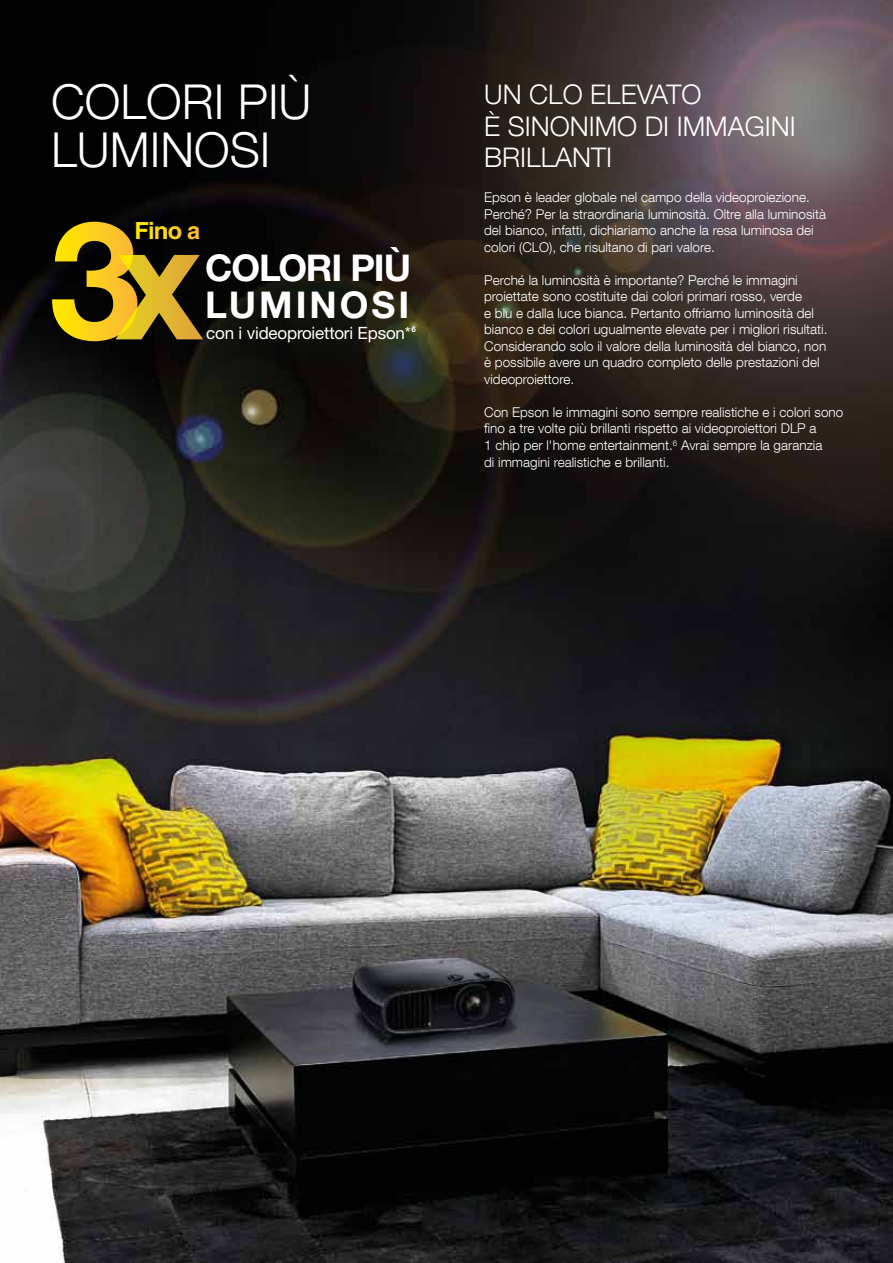
<style>
.page{position:relative;width:893px;height:1263px;background:#fff}
.page>*{position:absolute;margin:0;border:0;box-sizing:border-box;transform-origin:0 0}
.t1{font:300 48px/48px "Helvetica Neue LT Com";color:#fff}
.t2{font:700 36.9px/36.6px "Helvetica Neue LTW1 G";letter-spacing:.01em;color:#fff}
.t3{font:300 27px/31.5px "Helvetica Neue LT Com";color:#fff}
.t4{font:700 23.7px "Helvetica";color:#fee700}
.t5{font:16.95px "Helvetica Neue LTW1 G";letter-spacing:-.01em;color:#fff}
.t6{font:300 13.5px/16.5px "Helvetica Neue LT Com";color:#fff}
.t7{font:700 7.8px "Helvetica Neue LT Std";color:#fff}
.s1{color:#fee000}
.s2{color:#fdd814}
.s3{color:#fccf20}
.s4{color:#fbc02d}
</style>
<div class="page">
<img style="left:0;top:0;width:893px;height:1263px">
<img style="left:52px;top:222px;width:85px;height:119px">
<img style="left:116px;top:255px;width:87px;height:84px">
<svg style="left:118px;top:255px;width:19px;height:81px;background:#dbaf20"></svg>
<h1 class="t1" style="left:51px;top:77px;width:262px">COLORI PIÙ<br>LUMINOSI</h1>
<h3 class="t3" style="left:484px;top:78px;width:313px">UN CLO ELEVATO<br>È SINONIMO DI IMMAGINI<br>BRILLANTI</h3>
<p class="t6" style="left:484px;top:189px;width:343px">Epson è leader globale nel campo della videoproiezione.<br>Perché? Per la straordinaria luminosità. Oltre alla luminosità del bianco, infatti, dichiariamo anche la resa luminosa dei colori (CLO), che risultano di pari valore.</p>
<p class="t6" style="left:484px;top:272px;width:345px">Perché la luminosità è importante? Perché le immagini proiettate sono costituite dai colori primari rosso, verde<br>e blu e dalla luce bianca. Pertanto offriamo luminosità del bianco e dei colori ugualmente elevate per i migliori risultati.<br>Considerando solo il valore della luminosità del bianco, non è possibile avere un quadro completo delle prestazioni del videoproiettore.</p>
<p class="t6" style="left:484px;top:404px;width:361px">Con Epson le immagini sono sempre realistiche e i colori sono fino a tre volte più brillanti rispetto ai videoproiettori DLP a<br>1 chip per l'home entertainment.<sup>6</sup> Avrai sempre la garanzia<br>di immagini realistiche e brillanti.</p>
<h3 class="t4" style="left:134px;top:216px;width:68px">F<span class="s1">i</span><span class="s2">n</span><span class="s3">o</span> <span class="s4">a</span></h3>
<h2 class="t2" style="left:205px;top:250px;width:207px">COLORI PIÙ<br>LUMINOSI</h2>
<p class="t5" style="left:206px;top:323px;width:206px">con i videoproiettori Epson*</p>
<p class="t7" style="left:412px;top:325px;width:6px">6</p>
</div>
